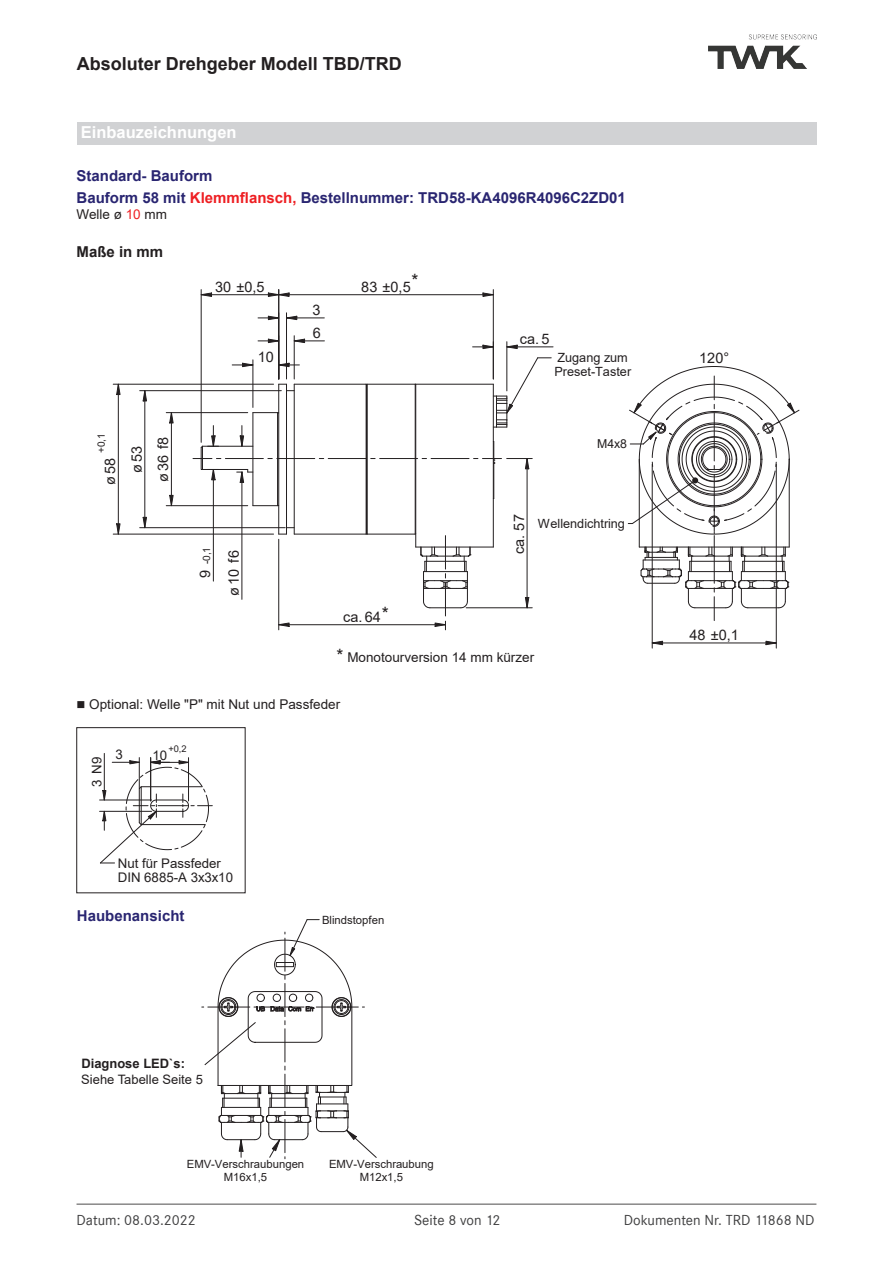
<style>
.page{position:relative;width:893px;height:1263px;background:#fff}
.page>*{position:absolute;margin:0;border:0;box-sizing:border-box;transform-origin:0 0}
.t1{font:700 18px "Arial";color:#231f20}
.t2{font:18px "Arial";color:#231f20}
.t3{font:700 16.5px "Arial";color:#fff}
.t4{font:700 15px/22.2px "Arial";color:#292571}
.t5{font:15px "Corporate S";color:#3e3e3f}
.t6{font:700 15px "Arial";color:#231f20}
.t7{font:14.55px/26.5px "Arial";color:#231f20;text-align:center}
.t8{font:13.5px "Arial";color:#231f20}
.t9{font:13.2px/14.2px "Arial";color:#231f20}
.t10{font:12.9px "Arial";color:#231f20}
.t11{font:700 12.9px "Arial";color:#231f20}
.t12{font:12.75px/13.5px "Arial";color:#231f20}
.t13{font:12.3px "Arial";color:#231f20}
.t14{font:11.25px/12.6px "Arial";color:#231f20;text-align:center}
.t15{font:10.2px "Arial";color:#231f20}
.t16{font:9.3px "Arial";color:#231f20}
.s1{color:#ee1f23}
.s2{font-size:14.55px}
.s3{font-size:18px}
</style>
<div class="page">
<hr style="left:77px;top:1203px;width:739px;height:2px;background:#888787">
<img style="left:709px;top:35px;width:107px;height:33px">
<div style="left:77px;top:122px;width:739px;height:23px;background:#d1d2d4"></div>
<hr style="left:104px;top:753px;width:1px;height:47px;background:#231f20">
<hr style="left:188px;top:758px;width:1px;height:43px;background:#231f20">
<hr style="left:139px;top:757px;width:1px;height:31px;background:#231f20">
<hr style="left:150px;top:757px;width:1px;height:44px;background:#231f20">
<svg style="left:100px;top:760px;width:112px;height:104px"></svg>
<svg style="left:202px;top:919px;width:175px;height:240px"></svg>
<hr style="left:294px;top:384px;width:1px;height:150px;background:#231f20">
<hr style="left:286px;top:384px;width:1px;height:150px;background:#231f20">
<hr style="left:278px;top:384px;width:1px;height:150px;background:#231f20">
<hr style="left:252px;top:413px;width:1px;height:93px;background:#231f20">
<hr style="left:277px;top:413px;width:1px;height:93px;background:#231f20">
<hr style="left:294px;top:384px;width:72px;height:1px;background:#231f20">
<hr style="left:294px;top:534px;width:72px;height:1px;background:#231f20">
<svg style="left:253px;top:412px;width:25px;height:1px"></svg>
<svg style="left:253px;top:505px;width:24px;height:1px"></svg>
<hr style="left:367px;top:384px;width:1px;height:150px;background:#231f20">
<hr style="left:366px;top:385px;width:1px;height:149px;background:#231f20">
<hr style="left:367px;top:534px;width:48px;height:1px;background:#231f20">
<svg style="left:365px;top:383px;width:52px;height:3px"></svg>
<hr style="left:493px;top:384px;width:1px;height:163px;background:#231f20">
<hr style="left:415px;top:384px;width:1px;height:163px;background:#231f20">
<hr style="left:416px;top:547px;width:77px;height:1px;background:#231f20">
<hr style="left:416px;top:384px;width:77px;height:1px;background:#231f20">
<hr style="left:639px;top:459px;width:1px;height:88px;background:#231f20">
<hr style="left:639px;top:547px;width:150px;height:1px;background:#231f20">
<hr style="left:789px;top:459px;width:1px;height:88px;background:#231f20">
<hr style="left:506px;top:342px;width:1px;height:49px;background:#231f20">
<svg style="left:473px;top:344px;width:45px;height:5px"></svg>
<hr style="left:507px;top:346px;width:46px;height:1px;background:#231f20">
<hr style="left:286px;top:313px;width:1px;height:66px;background:#231f20">
<hr style="left:286px;top:317px;width:38px;height:1px;background:#231f20">
<svg style="left:258px;top:315px;width:40px;height:5px"></svg>
<svg style="left:493px;top:357px;width:58px;height:71px"></svg>
<svg style="left:116px;top:383px;width:5px;height:12px"></svg>
<svg style="left:116px;top:523px;width:5px;height:11px"></svg>
<hr style="left:113px;top:384px;width:161px;height:1px;background:#231f20">
<hr style="left:113px;top:534px;width:161px;height:1px;background:#231f20">
<hr style="left:118px;top:384px;width:1px;height:150px;background:#231f20">
<svg style="left:142px;top:391px;width:5px;height:11px"></svg>
<svg style="left:142px;top:516px;width:5px;height:13px"></svg>
<hr style="left:140px;top:390px;width:141px;height:1px;background:#231f20">
<hr style="left:140px;top:527px;width:145px;height:1px;background:#231f20">
<hr style="left:144px;top:391px;width:1px;height:137px;background:#231f20">
<svg style="left:169px;top:413px;width:5px;height:11px"></svg>
<svg style="left:169px;top:494px;width:5px;height:13px"></svg>
<hr style="left:166px;top:412px;width:82px;height:1px;background:#231f20">
<hr style="left:166px;top:505px;width:82px;height:1px;background:#231f20">
<hr style="left:171px;top:413px;width:1px;height:93px;background:#231f20">
<svg style="left:482px;top:292px;width:11px;height:5px"></svg>
<hr style="left:493px;top:290px;width:1px;height:89px;background:#231f20">
<hr style="left:279px;top:294px;width:214px;height:1px;background:#231f20">
<svg style="left:293px;top:338px;width:12px;height:5px"></svg>
<hr style="left:294px;top:336px;width:1px;height:43px;background:#231f20">
<svg style="left:258px;top:338px;width:22px;height:5px"></svg>
<hr style="left:294px;top:340px;width:30px;height:1px;background:#231f20">
<hr style="left:253px;top:360px;width:1px;height:47px;background:#231f20">
<svg style="left:232px;top:362px;width:22px;height:6px"></svg>
<svg style="left:274px;top:360px;width:25px;height:31px"></svg>
<svg style="left:200px;top:292px;width:12px;height:5px"></svg>
<svg style="left:267px;top:292px;width:23px;height:5px"></svg>
<hr style="left:201px;top:290px;width:1px;height:152px;background:#231f20">
<hr style="left:278px;top:290px;width:1px;height:89px;background:#231f20">
<hr style="left:201px;top:294px;width:78px;height:1px;background:#231f20">
<hr style="left:213px;top:469px;width:1px;height:112px;background:#231f20">
<hr style="left:242px;top:472px;width:1px;height:127px;background:#231f20">
<hr style="left:445px;top:582px;width:1px;height:34px;background:#231f20">
<svg style="left:420px;top:547px;width:51px;height:62px"></svg>
<hr style="left:445px;top:536px;width:1px;height:33px;background:#231f20">
<svg style="left:279px;top:622px;width:11px;height:5px"></svg>
<hr style="left:278px;top:539px;width:1px;height:91px;background:#231f20">
<svg style="left:434px;top:621px;width:12px;height:9px"></svg>
<hr style="left:279px;top:624px;width:166px;height:1px;background:#231f20">
<hr style="left:714px;top:535px;width:1px;height:48px;background:#231f20">
<svg style="left:640px;top:547px;width:149px;height:73px"></svg>
<svg style="left:651px;top:640px;width:12px;height:5px"></svg>
<svg style="left:765px;top:640px;width:11px;height:5px"></svg>
<hr style="left:652px;top:464px;width:1px;height:184px;background:#231f20">
<hr style="left:776px;top:464px;width:1px;height:184px;background:#231f20">
<hr style="left:652px;top:643px;width:124px;height:1px;background:#231f20">
<svg style="left:193px;top:426px;width:60px;height:57px"></svg>
<hr style="left:225px;top:458px;width:38px;height:1px;background:#231f20">
<hr style="left:277px;top:458px;width:38px;height:1px;background:#231f20">
<hr style="left:328px;top:458px;width:38px;height:1px;background:#231f20">
<hr style="left:380px;top:458px;width:38px;height:1px;background:#231f20">
<hr style="left:431px;top:458px;width:38px;height:1px;background:#231f20">
<svg style="left:474px;top:458px;width:27px;height:6px"></svg>
<svg style="left:524px;top:597px;width:6px;height:12px"></svg>
<hr style="left:466px;top:607px;width:66px;height:1px;background:#231f20">
<svg style="left:507px;top:458px;width:25px;height:12px"></svg>
<hr style="left:527px;top:458px;width:1px;height:150px;background:#231f20">
<svg style="left:628px;top:366px;width:172px;height:169px"></svg>
<p class="t1" style="left:77px;top:51px;width:327px">Absoluter Drehgeber Modell TBD/TRD</p>
<p class="t3" style="left:81px;top:121px;width:157px">Einbauzeichnungen</p>
<p class="t4" style="left:77px;top:165px;width:551px">Standard- Bauform<br>Bauform 58 mit <span class="s1">Klemmflansch,</span> Bestellnummer: TRD58-KA4096R4096C2ZD01</p>
<p class="t8" style="left:77px;top:205px;width:92px">Welle ø <span class="s1">10</span> mm</p>
<p class="t6" style="left:77px;top:241px;width:88px">Maße in mm</p>
<p class="t15" style="left:94px;top:453px;width:21px;rotate:-90deg">+0,1</p>
<p class="t7" style="left:123px;top:482px;width:47px;rotate:-90deg">ø53 ø36 f8</p>
<p class="t7" style="left:97px;top:485px;width:28px;rotate:-90deg">ø58</p>
<p class="t7" style="left:215px;top:273px;width:51px">30 ±0,5</p>
<p class="t7" style="left:258px;top:343px;width:18px">10</p>
<p class="t15" style="left:200px;top:577px;width:32px;rotate:-90deg"><span class="s2">9</span> -0,1</p>
<p class="t7" style="left:220px;top:596px;width:47px;rotate:-90deg">ø10 f6</p>
<p class="t7" style="left:313px;top:296px;width:10px">3</p>
<p class="t7" style="left:313px;top:319px;width:10px">6</p>
<p class="t2" style="left:412px;top:269px;width:9px">*</p>
<p class="t7" style="left:361px;top:273px;width:51px">83 ±0,5</p>
<p class="t7" style="left:520px;top:325px;width:31px">ca. 5</p>
<p class="t12" style="left:554px;top:351px;width:78px">Zugang zum<br>Preset-Taster</p>
<p class="t13" style="left:597px;top:435px;width:31px">M4x8</p>
<p class="t2" style="left:382px;top:601px;width:9px">*</p>
<p class="t7" style="left:343px;top:603px;width:39px">ca. 64</p>
<p class="t7" style="left:505px;top:554px;width:41px;rotate:-90deg">ca. 57</p>
<p class="t12" style="left:538px;top:517px;width:89px">Wellendichtring</p>
<p class="t8" style="left:337px;top:648px;width:199px"><span class="s3">*</span> Monotourversion 14 mm kürzer</p>
<p class="t8" style="left:77px;top:694px;width:265px">■ Optional: Welle "P" mit Nut und Passfeder</p>
<p class="t9" style="left:90px;top:787px;width:31px;rotate:-90deg">3 N9</p>
<p class="t9" style="left:116px;top:748px;width:9px">3</p>
<p class="t16" style="left:168px;top:742px;width:20px">+0,2</p>
<p class="t9" style="left:153px;top:748px;width:16px">10</p>
<p class="t9" style="left:118px;top:856px;width:117px">Nut für Passfeder<br>DIN 6885-A 3x3x10</p>
<p class="t4" style="left:77px;top:905px;width:109px">Haubenansicht</p>
<p class="t14" style="left:322px;top:913px;width:64px">Blindstopfen</p>
<p class="t11" style="left:81px;top:1054px;width:105px">Diagnose LED`s:</p>
<p class="t10" style="left:81px;top:1070px;width:123px">Siehe Tabelle Seite 5</p>
<p class="t14" style="left:187px;top:1157px;width:119px">EMV-Verschraubungen<br>M16x1,5</p>
<p class="t14" style="left:329px;top:1158px;width:106px">EMV-Verschraubung<br>M12x1,5</p>
<p class="t7" style="left:699px;top:345px;width:32px">120°</p>
<p class="t7" style="left:689px;top:621px;width:51px">48 ±0,1</p>
<p class="t5" style="left:77px;top:1211px;width:121px">Datum: 08.03.2022</p>
<p class="t5" style="left:414px;top:1211px;width:88px">Seite 8 von 12</p>
<p class="t5" style="left:624px;top:1211px;width:192px">Dokumenten Nr. TRD 11868 ND</p>
</div>
